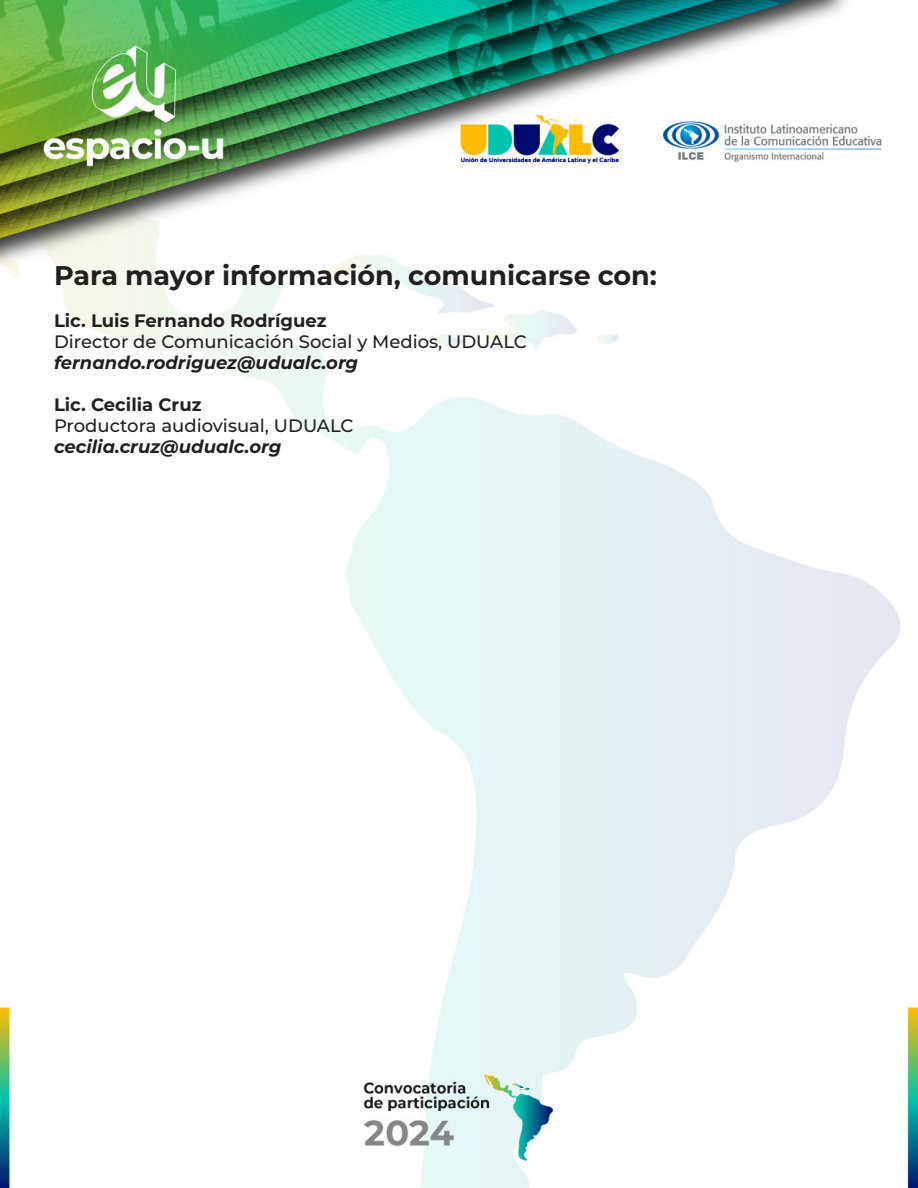
<style>
.page{position:relative;width:918px;height:1188px;background:#fff}
.page>*{position:absolute;margin:0;border:0;box-sizing:border-box;transform-origin:0 0}
.t1{font:700 27px "Montserrat";color:#231f20}
.t2{font:500 18px "Montserrat";color:#231f20}
.t3{font:italic 700 18px "Montserrat";color:#231f20}
.t4{font:700 18px "Montserrat";color:#231f20}
</style>
<div class="page">
<img style="left:0;top:0;width:918px;height:1188px">
<h1 class="t1" style="left:54px;top:264px;width:604px">Para mayor información, comunicarse con:</h1>
<p class="t4" style="left:54px;top:313px;width:274px">Lic. Luis Fernando Rodríguez</p>
<p class="t2" style="left:54px;top:333px;width:474px">Director de Comunicación Social y Medios, UDUALC</p>
<p class="t3" style="left:54px;top:355px;width:306px">fernando.rodriguez@udualc.org</p>
<p class="t4" style="left:54px;top:397px;width:149px">Lic. Cecilia Cruz</p>
<p class="t2" style="left:54px;top:417px;width:301px">Productora audiovisual, UDUALC</p>
<p class="t3" style="left:54px;top:439px;width:229px">cecilia.cruz@udualc.org</p>
</div>
